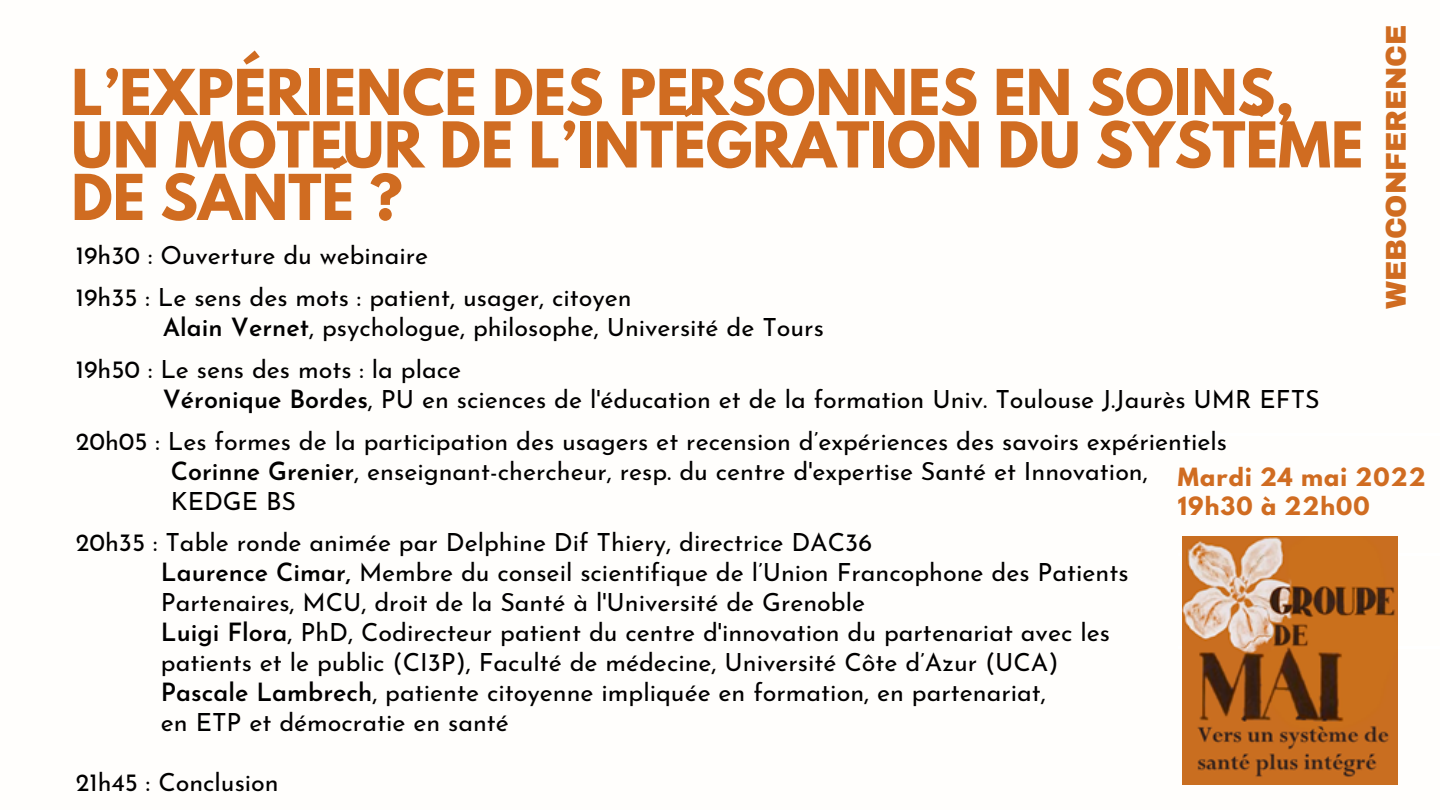
<style>
.page{position:relative;width:1440px;height:810px;background:#fff}
.page>*{position:absolute;margin:0;border:0;box-sizing:border-box;transform-origin:0 0}
.t1{font:700 56px/52.5px "League Spartan";color:#d06c21}
.t2{font:900 28px "Archivo";color:#d06c21}
.t3{font:25px "Josefin Sans";color:#000}
.t4{font:700 22.3px "League Spartan";letter-spacing:.05em;color:#d06c21}
.s1{font-weight:600}
</style>
<div class="page">
<img style="left:1182px;top:537px;width:216px;height:248px">
<p class="t2" style="left:1381px;top:309px;width:286px;rotate:-90deg">WEBCONFERENCE</p>
<p class="t1" style="left:71px;top:73px;width:1294px">L’EXPÉRIENCE DES PERSONNES EN SOINS,<br>UN MOTEUR DE L’INTÉGRATION DU SYSTÈME<br>DE SANTÉ ?</p>
<p class="t3" style="left:76px;top:246px;width:354px">19h30 : Ouverture du webinaire</p>
<p class="t3" style="left:76px;top:288px;width:558px">19h35 : Le sens des mots : patient, usager, citoyen</p>
<p class="t3" style="left:163px;top:318px;width:663px"><span class="s1">Alain Vernet</span>, psychologue, philosophe, Université de Tours</p>
<p class="t3" style="left:76px;top:360px;width:387px">19h50 : Le sens des mots : la place</p>
<p class="t3" style="left:163px;top:390px;width:1158px"><span class="s1">Véronique Bordes</span>, PU en sciences de l'éducation et de la formation Univ. Toulouse J.Jaurès UMR EFTS</p>
<p class="t3" style="left:76px;top:431px;width:1153px">20h05 : Les formes de la participation des usagers et recension d’expériences des savoirs expérientiels</p>
<p class="t3" style="left:171px;top:461px;width:979px"><span class="s1">Corinne Grenier</span>, enseignant-chercheur, resp. du centre d'expertise Santé et Innovation,</p>
<p class="t3" style="left:171px;top:491px;width:127px">KEDGE BS</p>
<p class="t3" style="left:76px;top:532px;width:798px">20h35 : Table ronde animée par Delphine Dif Thiery, directrice DAC36</p>
<p class="t3" style="left:161px;top:562px;width:969px"><span class="s1">Laurence Cimar,</span> Membre du conseil scientifique de l’Union Francophone des Patients</p>
<p class="t3" style="left:161px;top:592px;width:706px">Partenaires, MCU, droit de la Santé à l'Université de Grenoble</p>
<p class="t3" style="left:161px;top:622px;width:951px"><span class="s1">Luigi Flora</span>, PhD, Codirecteur patient du centre d'innovation du partenariat avec les</p>
<p class="t3" style="left:161px;top:652px;width:899px">patients et le public (CI3P), Faculté de médecine, Université Côte d’Azur (UCA)</p>
<p class="t3" style="left:161px;top:682px;width:887px"><span class="s1">Pascale Lambrech</span>, patiente citoyenne impliquée en formation, en partenariat,</p>
<p class="t3" style="left:161px;top:712px;width:349px">en ETP et démocratie en santé</p>
<p class="t4" style="left:1178px;top:466px;width:249px">Mardi 24 mai 2022</p>
<p class="t4" style="left:1178px;top:495px;width:193px">19h30 à 22h00</p>
<p class="t3" style="left:76px;top:772px;width:204px">21h45 : Conclusion</p>
</div>
